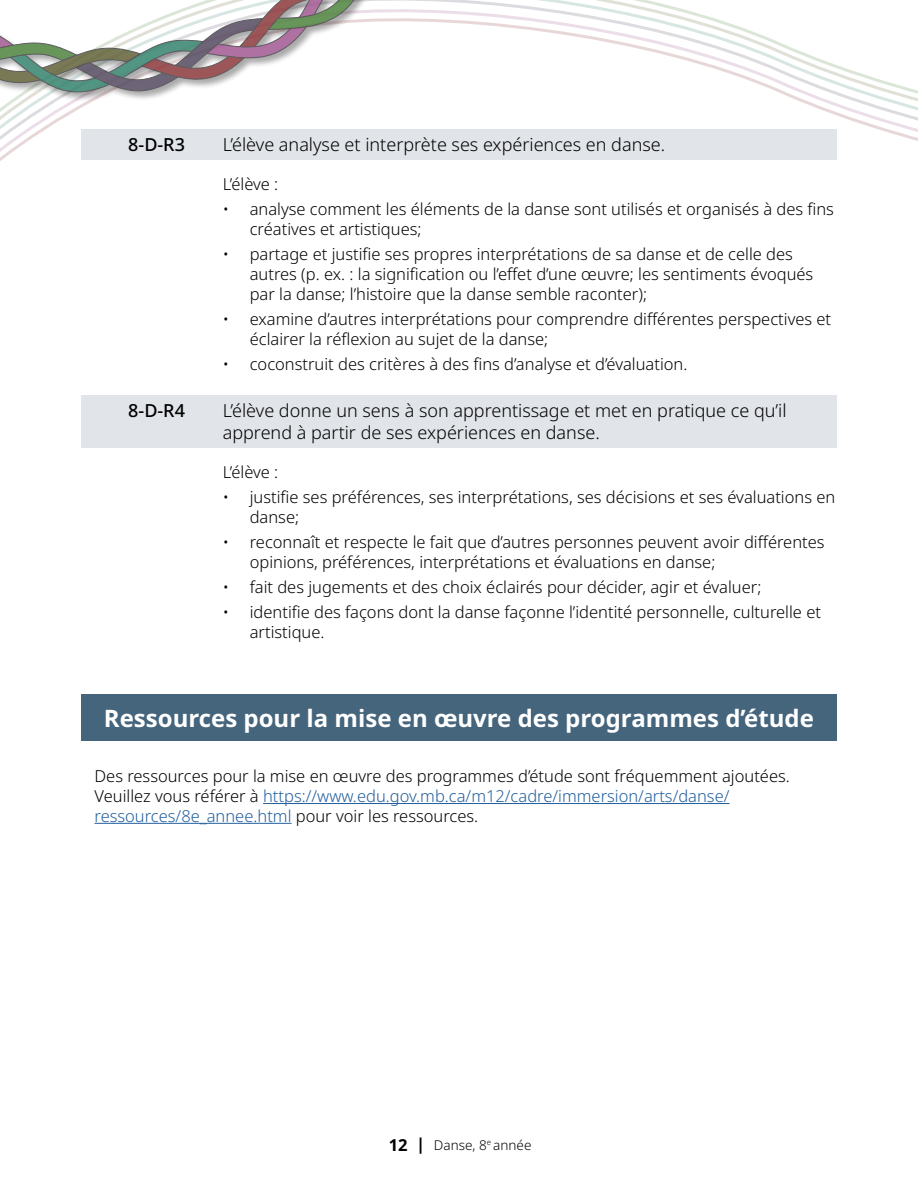
<style>
.page{position:relative;width:918px;height:1188px;background:#fff}
.page>*{position:absolute;margin:0;border:0;box-sizing:border-box;transform-origin:0 0}
.H2_White{font:700 24px "Noto Sans";color:#fff}
.GLO_arts{font:300 18px/21.6px "Noto Sans";color:#000}
.GLO_arts-2{font:500 18px "Noto Sans";color:#000}
.Paragraph{font:300 16.5px/19.8px "Noto Sans";color:#000}
.Bullet_Outcome_no_bullet{font:300 16.5px "Noto Sans";color:#000}
.t1{font:300 13.5px "Noto Sans";color:#000}
.s1{color:#215e9e}
.s2{font-weight:700;font-size:16.5px}
</style>
<div class="page">
<svg style="left:0;top:0;width:918px;height:161px"></svg>
<div style="left:0;top:0;width:515px;height:102px;background:#000;opacity:.4"></div>
<svg style="left:0;top:0;width:407px;height:96px"></svg>
<div style="left:81px;top:129px;width:756px;height:31px;background:#e1e4e8"></div>
<div style="left:81px;top:395px;width:756px;height:52px;background:#e1e4e8"></div>
<div style="left:81px;top:695px;width:756px;height:46px;background:#45657d"></div>
<hr style="left:263px;top:803px;width:467px;height:1px;background:#215e9e">
<hr style="left:94px;top:823px;width:198px;height:1px;background:#215e9e">
<h4 class="GLO_arts-2" style="left:128px;top:132px;width:58px">8-D-R3</h4>
<h4 class="GLO_arts" style="left:223px;top:134px;width:444px">L’élève analyse et interprète ses expériences en danse.</h4>
<p class="Bullet_Outcome_no_bullet" style="left:223px;top:172px;width:57px">L’élève :</p>
<p class="Paragraph" style="left:250px;top:199px;width:586px;text-indent:-27px">• analyse comment les éléments de la danse sont utilisés et organisés à des fins créatives et artistiques;</p>
<p class="Paragraph" style="left:250px;top:244px;width:565px;text-indent:-27px">• partage et justifie ses propres interprétations de sa danse et de celle des autres (p. ex. : la signification ou l’effet d’une œuvre; les sentiments évoqués par la danse; l’histoire que la danse semble raconter);</p>
<p class="Paragraph" style="left:250px;top:309px;width:583px;text-indent:-27px">• examine d’autres interprétations pour comprendre différentes perspectives et éclairer la réflexion au sujet de la danse;</p>
<p class="Paragraph" style="left:223px;top:354px;width:466px">• coconstruit des critères à des fins d’analyse et d’évaluation.</p>
<h4 class="GLO_arts-2" style="left:128px;top:398px;width:58px">8-D-R4</h4>
<h4 class="GLO_arts" style="left:223px;top:400px;width:565px">L’élève donne un sens à son apprentissage et met en pratique ce qu’il apprend à partir de ses expériences en danse.</h4>
<p class="Bullet_Outcome_no_bullet" style="left:223px;top:460px;width:57px">L’élève :</p>
<p class="Paragraph" style="left:250px;top:487px;width:587px;text-indent:-27px">• justifie ses préférences, ses interprétations, ses décisions et ses évaluations en danse;</p>
<p class="Paragraph" style="left:250px;top:532px;width:576px;text-indent:-27px">• reconnaît et respecte le fait que d’autres personnes peuvent avoir différentes opinions, préférences, interprétations et évaluations en danse;</p>
<p class="Paragraph" style="left:223px;top:577px;width:540px">• fait des jugements et des choix éclairés pour décider, agir et évaluer;</p>
<p class="Paragraph" style="left:250px;top:602px;width:573px;text-indent:-27px">• identifie des façons dont la danse façonne l’identité personnelle, culturelle et artistique.</p>
<h2 class="H2_White" style="left:104px;top:702px;width:712px">Ressources pour la mise en œuvre des programmes d’étude</h2>
<p class="Paragraph" style="left:94px;top:767px;width:697px">Des ressources pour la mise en œuvre des programmes d’étude sont fréquemment ajoutées.<br>Veuillez vous référer à <span class="s1">https://www.edu.gov.mb.ca/m12/cadre/immersion/arts/danse/ ressources/8e_annee.html</span> pour voir les ressources.</p>
<p class="t1" style="left:389px;top:1135px;width:144px"><span class="s2">12 |</span> Danse, 8<sup>e</sup> année</p>
</div>
